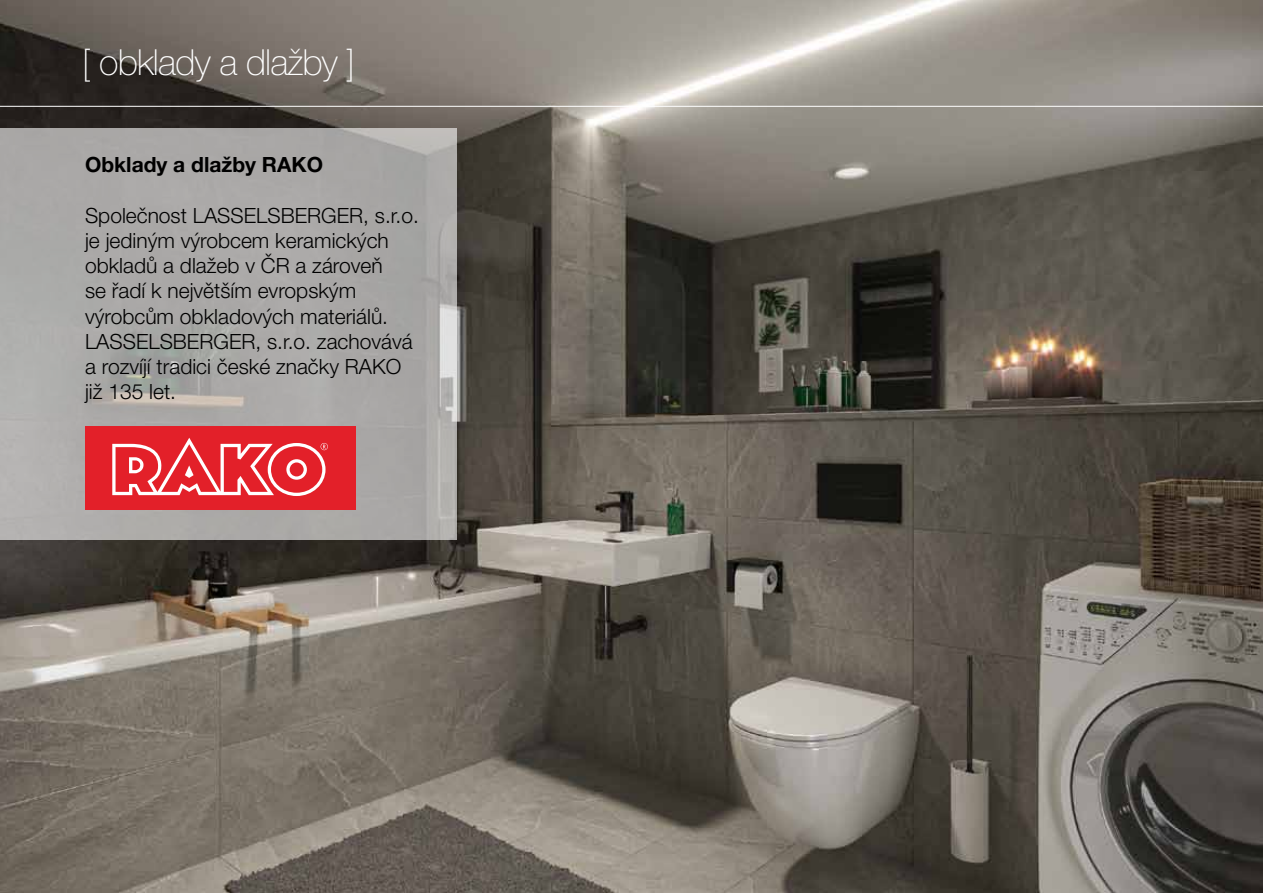
<style>
.page{position:relative;width:1263px;height:893px;background:#fff}
.page>*{position:absolute;margin:0;border:0;box-sizing:border-box;transform-origin:0 0}
.t1{font:100 36px "Helvetica Neue LT Pro";letter-spacing:-.02em;color:#fff}
.t2{font:300 21px/25.2px "Helvetica Neue LT Pro";color:#000}
.t3{font:700 21px "Helvetica Neue LT Pro";color:#000}
</style>
<div class="page">
<img style="left:0;top:0;width:1263px;height:893px">
<div style="left:0;top:128px;width:456px;height:412px;background:#aaa9a7"></div>
<hr style="left:0;top:106px;width:1263px;height:1px;background:#fff">
<div style="left:85px;top:426px;width:270px;height:83px;background:#e32029"></div>
<svg style="left:112px;top:438px;width:216px;height:58px"></svg>
<h1 class="t1" style="left:82px;top:41px;width:275px">[ obklady a dlažby ]</h1>
<p class="t3" style="left:85px;top:152px;width:239px">Obklady a dlažby RAKO</p>
<p class="t2" style="left:85px;top:202px;width:335px">Společnost LASSELSBERGER, s.r.o. je jediným výrobcem keramických obkladů a dlažeb v ČR a zároveň<br>se řadí k největším evropským výrobcům obkladových materiálů.<br>LASSELSBERGER, s.r.o. zachovává a rozvíjí tradici české značky RAKO již 135 let.</p>
</div>
